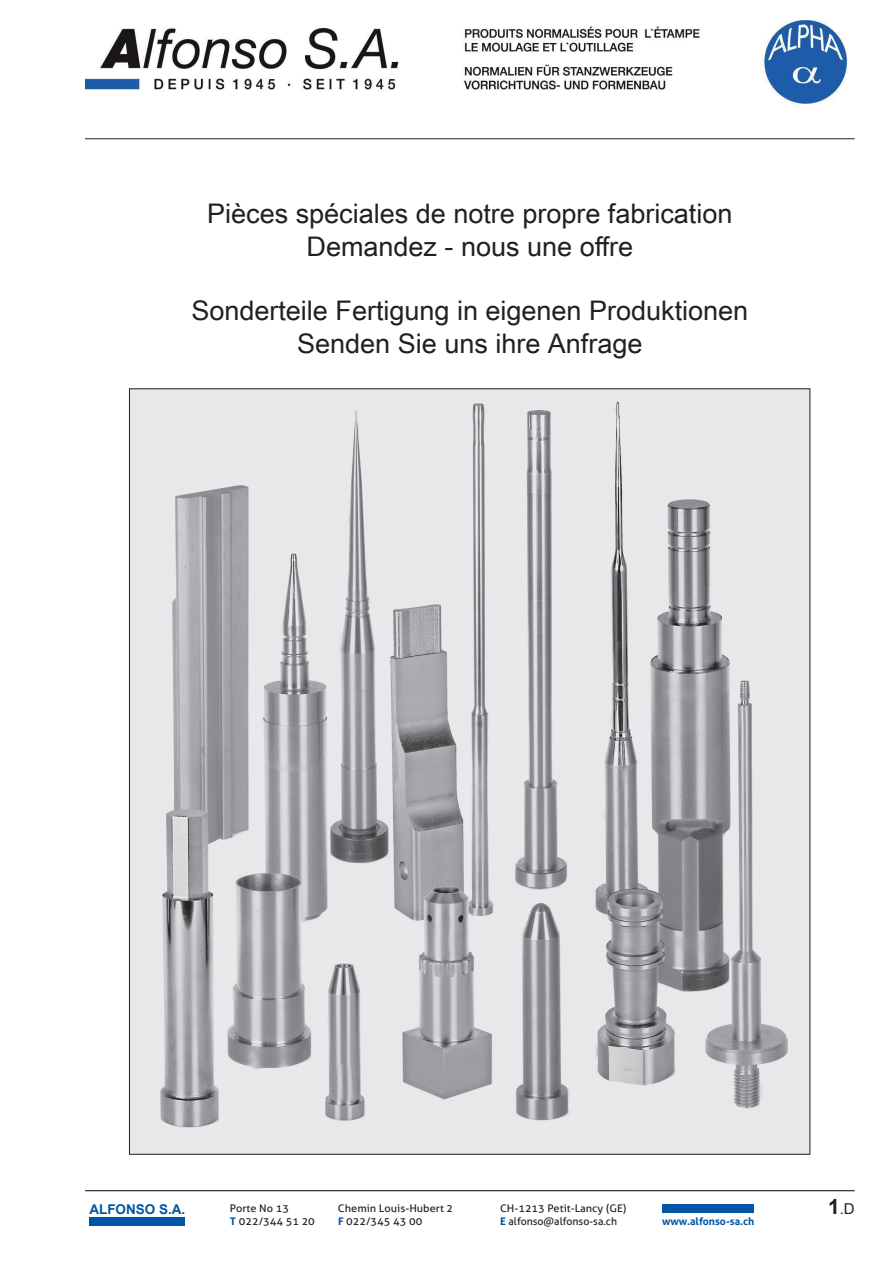
<style>
.page{position:relative;width:893px;height:1263px;background:#fff}
.page>*{position:absolute;margin:0;border:0;box-sizing:border-box;transform-origin:0 0}
.t1{font:27px/32.4px "Arial Unicode MS";color:#231f20;text-align:center}
.t2{font:15px "Arial";color:#231f20}
.t3{font:700 13.5px "Arial";color:#0155a5}
.t4{font:10.5px "Aller";color:#231f20;scale:1.05 1}
.t5{font:10.5px "Aller";color:#231f20}
.t6{font:700 10.5px "Aller";color:#0155a5}
.s1{font-weight:700;color:#0155a5}
.s2{font-weight:700;font-size:21px}
</style>
<div class="page">
<hr style="left:85px;top:138px;width:770px;height:1px;background:#231f20">
<hr style="left:85px;top:1190px;width:770px;height:1px;background:#231f20">
<img style="left:85px;top:20px;width:763px;height:84px">
<div style="left:89px;top:1217px;width:95px;height:9px;background:#0155a5"></div>
<div style="left:662px;top:1204px;width:92px;height:8px;background:#0155a5"></div>
<img style="left:131px;top:391px;width:677px;height:761px">
<p class="t1" style="left:207px;top:196px;width:527px">Pièces spéciales de notre propre fabrication<br>Demandez - nous une offre</p>
<p class="t1" style="left:191px;top:293px;width:558px">Sonderteile Fertigung in eigenen Produktionen<br>Senden Sie uns ihre Anfrage</p>
<p class="t3" style="left:89px;top:1201px;width:98px">ALFONSO S.A.</p>
<p class="t4" style="left:230px;top:1202px;width:58px">Porte No 13</p>
<p class="t4" style="left:338px;top:1202px;width:111px">Chemin Louis-Hubert 2</p>
<p class="t4" style="left:500px;top:1202px;width:122px">CH-1213 Petit-Lancy (GE)</p>
<p class="t4" style="left:230px;top:1215px;width:82px"><span class="s1">T</span> 022/344 51 20</p>
<p class="t4" style="left:338px;top:1215px;width:82px"><span class="s1">F</span> 022/345 43 00</p>
<p class="t5" style="left:500px;top:1215px;width:119px"><span class="s1">E</span> alfonso@alfonso-sa.ch</p>
<p class="t6" style="left:662px;top:1215px;width:94px">www.alfonso-sa.ch</p>
<p class="t2" style="left:828px;top:1199px;width:28px"><span class="s2">1</span>.D</p>
</div>
